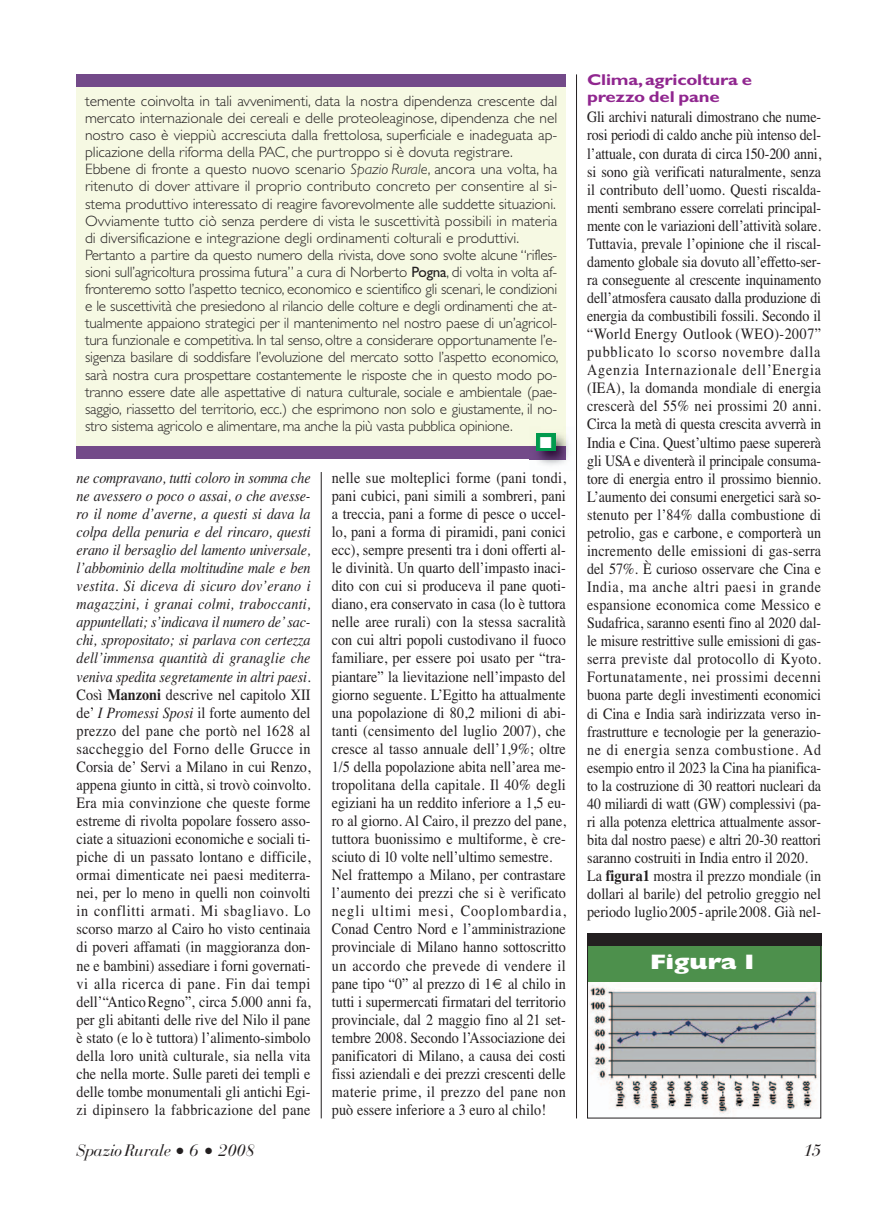
<style>
.page{position:relative;width:885px;height:1212px;background:#fff}
.page>*{position:absolute;margin:0;border:0;box-sizing:border-box;transform-origin:0 0}
.t1{font:800 21px "Gill Sans";letter-spacing:-.015em;color:#fff;scale:1.25 1}
.t2{font:italic 16.5px "Bauer Bodoni";color:#231f20}
.t3{font:15.75px/18px "Times";color:#231f20;text-align:justify;scale:.9 1}
.t4{font:15.75px/18px "Times";color:#231f20;scale:.89 1}
.t5{font:700 15.75px/17.2px "Gill Alt One";letter-spacing:-.01em;color:#90268f;scale:1.18 1}
.t6{font:15.75px "Zapf Dingbats";color:#fff}
.t7{font:300 15px/17.1px "Gill Alt One";letter-spacing:-.015em;color:#231f20}
.s1{font-style:italic}
.s2{font-weight:400}
.s3{font-weight:700}
</style>
<div class="page">
<hr style="left:321px;top:472px;width:1px;height:646px;background:#231f20">
<hr style="left:576px;top:74px;width:1px;height:1044px;background:#231f20">
<div style="left:587px;top:933px;width:234px;height:13px;background:#231f20"></div>
<div style="left:587px;top:946px;width:234px;height:36px;background:#4d904c"></div>
<img style="left:589px;top:985px;width:230px;height:130px">
<div style="left:587px;top:933px;width:234px;height:185px;border:1px solid #231f20"></div>
<div style="left:77px;top:74px;width:489px;height:385px;background:#f6f9e3"></div>
<div style="left:77px;top:74px;width:489px;height:13px;background:#734a89"></div>
<div style="left:77px;top:446px;width:489px;height:13px;background:#734a89"></div>
<img style="left:529px;top:439px;width:40px;height:27px">
<img style="left:529px;top:433px;width:37px;height:26px">
<div style="left:536px;top:434px;width:19px;height:17px;background:#009a4e"></div>
<p class="t7" style="left:85px;top:94px;width:475px">temente coinvolta in tali avvenimenti, data la nostra dipendenza crescente dal mercato internazionale dei cereali e delle proteoleaginose, dipendenza che nel nostro caso è vieppiù accresciuta dalla frettolosa, superficiale e inadeguata ap&shy;plicazione della riforma della PAC, che purtroppo si è dovuta registrare.<br>Ebbene di fronte a questo nuovo scenario <span class="s1">Spazio Rurale</span>, ancora una volta, ha ritenuto di dover attivare il proprio contributo concreto per consentire al si&shy;stema produttivo interessato di reagire favorevolmente alle suddette situazioni.<br>Ovviamente tutto ciò senza perdere di vista le suscettività possibili in materia di diversificazione e integrazione degli ordinamenti colturali e produttivi.<br>Pertanto a partire da questo numero della rivista, dove sono svolte alcune “rifles&shy;sioni sull’agricoltura prossima futura” a cura di Norberto <span class="s2">Pogna</span>, di volta in volta af&shy;fronteremo sotto l’aspetto tecnico, economico e scientifico gli scenari, le condizioni e le suscettività che presiedono al rilancio delle colture e degli ordinamenti che at&shy;tualmente appaiono strategici per il mantenimento nel nostro paese di un’agricol&shy;tura funzionale e competitiva. In tal senso, oltre a considerare opportunamente l’e&shy;sigenza basilare di soddisfare l’evoluzione del mercato sotto l’aspetto economico, sarà nostra cura prospettare costantemente le risposte che in questo modo po&shy;tranno essere date alle aspettative di natura culturale, sociale e ambientale (pae&shy;saggio, riassetto del territorio, ecc.) che esprimono non solo e giustamente, il no&shy;stro sistema agricolo e alimentare, ma anche la più vasta pubblica opinione.</p>
<p class="t6" style="left:539px;top:433px;width:13px">■</p>
<p class="t3" style="left:77px;top:468px;width:261px"><span class="s1">ne compravano, tutti coloro in somma che ne avessero o poco o assai, o che avesse&shy;ro il nome d’averne, a questi si dava la colpa della penuria e del rincaro, questi erano il bersaglio del lamento universale, l’abbominio della moltitudine male e ben vestita. Si diceva di sicuro dov’erano i magazzini, i granai colmi, traboccanti, appuntellati; s’indicava il numero de’sac&shy;chi, spropositato; si parlava con certezza dell’immensa quantità di granaglie che veniva spedita segretamente in altri paesi.<br></span>Così <span class="s3">Manzoni</span> descrive nel capitolo XII de’ <span class="s1">I Promessi Sposi</span> il forte aumento del prezzo del pane che portò nel 1628 al saccheggio del Forno delle Grucce in Corsia de’ Servi a Milano in cui Renzo, appena giunto in città, si trovò coinvolto.<br>Era mia convinzione che queste forme estreme di rivolta popolare fossero asso&shy;ciate a situazioni economiche e sociali ti&shy;piche di un passato lontano e difficile, ormai dimenticate nei paesi mediterra&shy;nei, per lo meno in quelli non coinvolti in conflitti armati. Mi sbagliavo. Lo scorso marzo al Cairo ho visto centinaia di poveri affamati (in maggioranza don&shy;ne e bambini) assediare i forni governati&shy;vi alla ricerca di pane. Fin dai tempi dell’“AnticoRegno”, circa 5.000 anni fa, per gli abitanti delle rive del Nilo il pane è stato (e lo è tuttora) l’alimento-simbolo della loro unità culturale, sia nella vita che nella morte. Sulle pareti dei templi e delle tombe monumentali gli antichi Egi&shy;zi dipinsero la fabbricazione del pane</p>
<p class="t3" style="left:332px;top:468px;width:261px;text-align:left">nelle sue molteplici forme (pani tondi, pani cubici, pani simili a sombreri, pani a treccia, pani a forme di pesce o uccel&shy;lo, pani a forma di piramidi, pani conici ecc), sempre presenti tra i doni offerti al&shy;le divinità. Un quarto dell’impasto inaci&shy;dito con cui si produceva il pane quoti&shy;diano, era conservato in casa (lo è tuttora nelle aree rurali) con la stessa sacralità con cui altri popoli custodivano il fuoco familiare, per essere poi usato per “tra&shy;piantare” la lievitazione nell’impasto del giorno seguente. L’Egitto ha attualmente una popolazione di 80,2 milioni di abi&shy;tanti (censimento del luglio 2007), che cresce al tasso annuale dell’1,9%; oltre 1/5 della popolazione abita nell’area me&shy;tropolitana della capitale. Il 40% degli egiziani ha un reddito inferiore a 1,5 eu&shy;ro al giorno. Al Cairo, il prezzo del pane, tuttora buonissimo e multiforme, è cre&shy;sciuto di 10 volte nell’ultimo semestre.<br>Nel frattempo a Milano, per contrastare l’aumento dei prezzi che si è verificato negli ultimi mesi, Cooplombardia, Conad Centro Nord e l’amministrazione provinciale di Milano hanno sottoscritto un accordo che prevede di vendere il pane tipo “0” al prezzo di 1€ al chilo in tutti i supermercati firmatari del territorio provinciale, dal 2 maggio fino al 21 set&shy;tembre 2008. Secondo l’Associazione dei panificatori di Milano, a causa dei costi fissi aziendali e dei prezzi crescenti delle materie prime, il prezzo del pane non può essere inferiore a 3 euro al chilo!</p>
<p class="t5" style="left:587px;top:73px;width:141px">Clima,agricoltura e prezzo del pane</p>
<p class="t4" style="left:587px;top:108px;width:264px">Gli archivi naturali dimostrano che nume&shy;rosi periodi di caldo anche più intenso del&shy;l’attuale, con durata di circa 150-200 anni, si sono già verificati naturalmente, senza il contributo dell’uomo. Questi riscalda&shy;menti sembrano essere correlati principal&shy;mente con le variazioni dell’attività solare.<br>Tuttavia, prevale l’opinione che il riscal&shy;damento globale sia dovuto all’effetto-ser&shy;ra conseguente al crescente inquinamento dell’atmosfera causato dalla produzione di energia da combustibili fossili. Secondo il “World Energy Outlook (WEO)-2007” pubblicato lo scorso novembre dalla Agenzia Internazionale dell’Energia (IEA), la domanda mondiale di energia crescerà del 55% nei prossimi 20 anni.<br>Circa la metà di questa crescita avverrà in India e Cina. Quest’ultimo paese supererà gli USA e diventerà il principale consuma&shy;tore di energia entro il prossimo biennio.<br>L’aumento dei consumi energetici sarà so&shy;stenuto per l’84% dalla combustione di petrolio, gas e carbone, e comporterà un incremento delle emissioni di gas-serra del 57%. È curioso osservare che Cina e India, ma anche altri paesi in grande espansione economica come Messico e Sudafrica, saranno esenti fino al 2020 dal&shy;le misure restrittive sulle emissioni di gas&shy;serra previste dal protocollo di Kyoto.<br>Fortunatamente, nei prossimi decenni buona parte degli investimenti economici di Cina e India sarà indirizzata verso in&shy;frastrutture e tecnologie per la generazio&shy;ne di energia senza combustione. Ad esempio entro il 2023 la Cina ha pianifica&shy;to la costruzione di 30 reattori nucleari da 40 miliardi di watt (GW) complessivi (pa&shy;ri alla potenza elettrica attualmente assor&shy;bita dal nostro paese) e altri 20-30 reattori saranno costruiti in India entro il 2020.<br>La <span class="s3">figura1</span> mostra il prezzo mondiale (in dollari al barile) del petrolio greggio nel periodo luglio2005-aprile2008. Già nel-</p>
<h1 class="t1" style="left:650px;top:954px;width:88px">Figura1</h1>
<p class="t2" style="left:77px;top:1144px;width:179px">SpazioRurale ● 6 ● 2008</p>
<p class="t2" style="left:803px;top:1144px;width:19px">15</p>
</div>
